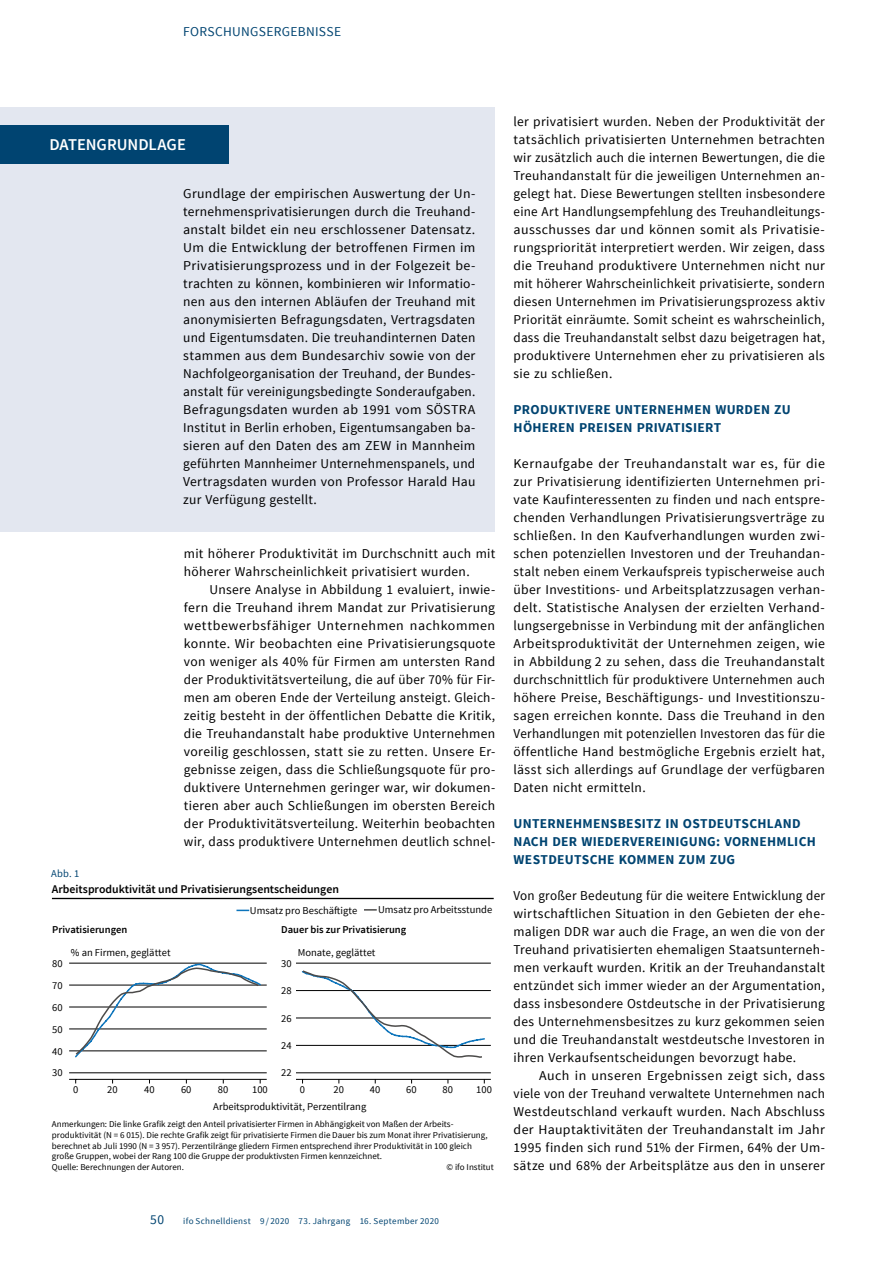
<style>
.page{position:relative;width:893px;height:1263px;background:#fff}
.page>*{position:absolute;margin:0;border:0;box-sizing:border-box;transform-origin:0 0}
.t1{font:600 16.5px "Source Sans Pro";color:#fff}
.t2{font:13.5px/18px "Source Sans Pro";letter-spacing:.02em;color:#000;text-align:justify}
.t3{font:700 13.5px/18px "Source Sans Pro";letter-spacing:.02em;color:#004471}
.t4{font:13.5px "Source Sans Pro";letter-spacing:.025em;color:#004471}
.t5{font:600 11.85px "Source Sans Pro";color:#000}
.t6{font:10.5px "Source Sans Pro";color:#000}
.t7{font:600 10.5px "Source Sans Pro";color:#000}
.t8{font:10.5px "Source Sans Pro";color:#004471}
.t9{font:9px/10.8px "Source Sans Pro";color:#000}
.t10{font:9px "Source Sans Pro";letter-spacing:.035em;color:#004471}
</style>
<div class="page">
<div style="left:0;top:107px;width:494px;height:424px;background:#e3e7f0"></div>
<div style="left:0;top:125px;width:229px;height:38px;background:#004471"></div>
<hr style="left:52px;top:898px;width:442px;height:1px;background:#000">
<hr style="left:69px;top:963px;width:198px;height:1px;background:#000">
<hr style="left:69px;top:985px;width:198px;height:1px;background:#000">
<hr style="left:69px;top:1007px;width:198px;height:1px;background:#000">
<hr style="left:69px;top:1029px;width:198px;height:1px;background:#000">
<hr style="left:69px;top:1050px;width:198px;height:1px;background:#000">
<hr style="left:69px;top:1072px;width:198px;height:1px;background:#000">
<svg style="left:74px;top:962px;width:188px;height:96px"></svg>
<hr style="left:69px;top:1079px;width:198px;height:1px;background:#000">
<hr style="left:296px;top:963px;width:195px;height:1px;background:#000">
<hr style="left:296px;top:990px;width:195px;height:1px;background:#000">
<hr style="left:296px;top:1018px;width:195px;height:1px;background:#000">
<hr style="left:296px;top:1045px;width:195px;height:1px;background:#000">
<hr style="left:296px;top:1072px;width:195px;height:1px;background:#000">
<svg style="left:301px;top:970px;width:185px;height:88px"></svg>
<hr style="left:296px;top:1079px;width:195px;height:1px;background:#000">
<svg style="left:236px;top:910px;width:13px;height:1px"></svg>
<svg style="left:364px;top:909px;width:13px;height:2px"></svg>
<p class="t4" style="left:183px;top:23px;width:159px">FORSCHUNGSERGEBNISSE</p>
<p class="t1" style="left:49px;top:134px;width:138px">DATENGRUNDLAGE</p>
<p class="t2" style="left:183px;top:185px;width:294px">Grundlage der empirischen Auswertung der Un&shy;ternehmensprivatisierungen durch die Treuhand&shy;anstalt bildet ein neu erschlossener Datensatz.<br>Um die Entwicklung der betroffenen Firmen im Privatisierungsprozess und in der Folgezeit be&shy;trachten zu können, kombinieren wir Informatio&shy;nen aus den internen Abläufen der Treuhand mit anonymisierten Befragungsdaten, Vertragsdaten und Eigentumsdaten. Die treuhandinternen Daten stammen aus dem Bundesarchiv sowie von der Nachfolgeorganisation der Treuhand, der Bundes&shy;anstalt für vereinigungsbedingte Sonderaufgaben.<br>Befragungsdaten wurden ab 1991 vom SÖSTRA Institut in Berlin erhoben, Eigentumsangaben ba&shy;sieren auf den Daten des am ZEW in Mannheim geführten Mannheimer Unternehmenspanels, und Vertragsdaten wurden von Professor Harald Hau zur Verfügung gestellt.</p>
<p class="t8" style="left:51px;top:867px;width:30px">Abb. 1</p>
<p class="t2" style="left:184px;top:545px;width:313px">mit höherer Produktivität im Durchschnitt auch mit höherer Wahrscheinlichkeit privatisiert wurden.</p>
<p class="t2" style="left:184px;top:581px;width:313px;text-indent:26px">Unsere Analyse in Abbildung 1 evaluiert, inwie&shy;fern die Treuhand ihrem Mandat zur Privatisierung wettbewerbsfähiger Unternehmen nachkommen konnte. Wir beobachten eine Privatisierungsquote von weniger als 40% für Firmen am untersten Rand der Produktivitätsverteilung, die auf über 70% für Fir&shy;men am oberen Ende der Verteilung ansteigt. Gleich&shy;zeitig besteht in der öffentlichen Debatte die Kritik, die Treuhandanstalt habe produktive Unternehmen voreilig geschlossen, statt sie zu retten. Unsere Er&shy;gebnisse zeigen, dass die Schließungsquote für pro&shy;duktivere Unternehmen geringer war, wir dokumen&shy;tieren aber auch Schließungen im obersten Bereich der Produktivitätsverteilung. Weiterhin beobachten wir, dass produktivere Unternehmen deutlich schnel-</p>
<p class="t5" style="left:52px;top:881px;width:288px">Arbeitsproduktivität und Privatisierungsentscheidungen</p>
<p class="t6" style="left:250px;top:904px;width:109px">Umsatz pro Beschäftigte</p>
<p class="t6" style="left:378px;top:903px;width:116px">Umsatz pro Arbeitsstunde</p>
<p class="t7" style="left:52px;top:923px;width:77px">Privatisierungen</p>
<p class="t7" style="left:281px;top:923px;width:127px">Dauer bis zur Privatisierung</p>
<p class="t6" style="left:52px;top:957px;width:12px">80</p>
<p class="t6" style="left:71px;top:946px;width:101px">% an Firmen, geglättet</p>
<p class="t6" style="left:298px;top:946px;width:79px">Monate, geglättet</p>
<p class="t6" style="left:281px;top:957px;width:12px">30</p>
<p class="t6" style="left:52px;top:979px;width:12px">70</p>
<p class="t6" style="left:281px;top:984px;width:12px">28</p>
<p class="t6" style="left:52px;top:1001px;width:12px">60</p>
<p class="t6" style="left:281px;top:1011px;width:12px">26</p>
<p class="t6" style="left:52px;top:1022px;width:12px">50</p>
<p class="t6" style="left:52px;top:1044px;width:12px">40</p>
<p class="t6" style="left:281px;top:1039px;width:12px">24</p>
<p class="t6" style="left:52px;top:1066px;width:12px">30</p>
<p class="t6" style="left:281px;top:1066px;width:12px">22</p>
<p class="t6" style="left:73px;top:1083px;width:7px">0</p>
<p class="t6" style="left:107px;top:1083px;width:12px">20</p>
<p class="t6" style="left:144px;top:1083px;width:12px">40</p>
<p class="t6" style="left:181px;top:1083px;width:12px">60</p>
<p class="t6" style="left:218px;top:1083px;width:12px">80</p>
<p class="t6" style="left:252px;top:1083px;width:17px">100</p>
<p class="t6" style="left:300px;top:1083px;width:7px">0</p>
<p class="t6" style="left:334px;top:1083px;width:12px">20</p>
<p class="t6" style="left:370px;top:1083px;width:12px">40</p>
<p class="t6" style="left:406px;top:1083px;width:12px">60</p>
<p class="t6" style="left:443px;top:1083px;width:12px">80</p>
<p class="t6" style="left:476px;top:1083px;width:17px">100</p>
<p class="t6" style="left:213px;top:1099px;width:154px">Arbeitsproduktivität, Perzentilrang</p>
<p class="t9" style="left:52px;top:1119px;width:437px">Anmerkungen: Die linke Grafik zeigt den Anteil privatisierter Firmen in Abhängigkeit von Maßen der Arbeits&shy;produktivität (N = 6 015). Die rechte Grafik zeigt für privatisierte Firmen die Dauer bis zum Monat ihrer Privatisierung, berechnet ab Juli 1990 (N = 3 957). Perzentilränge gliedern Firmen entsprechend ihrer Produktivität in 100 gleich große Gruppen, wobei der Rang 100 die Gruppe der produktivsten Firmen kennzeichnet.<br>Quelle: Berechnungen der Autoren.</p>
<p class="t9" style="left:447px;top:1162px;width:49px">© ifo Institut</p>
<p class="t4" style="left:150px;top:1211px;width:15px">50</p>
<p class="t10" style="left:183px;top:1215px;width:257px">ifo Schnelldienst 9 / 2020 73. Jahrgang 16. September 2020</p>
<p class="t2" style="left:514px;top:113px;width:313px">ler privatisiert wurden. Neben der Produktivität der tatsächlich privatisierten Unternehmen betrachten wir zusätzlich auch die internen Bewertungen, die die Treuhandanstalt für die jeweiligen Unternehmen an&shy;gelegt hat. Diese Bewertungen stellten insbesondere eine Art Handlungsempfehlung des Treuhandleitungs&shy;ausschusses dar und können somit als Privatisie&shy;rungspriorität interpretiert werden. Wir zeigen, dass die Treuhand produktivere Unternehmen nicht nur mit höherer Wahrscheinlichkeit privatisierte, sondern diesen Unternehmen im Privatisierungsprozess aktiv Priorität einräumte. Somit scheint es wahrscheinlich, dass die Treuhandanstalt selbst dazu beigetragen hat, produktivere Unternehmen eher zu privatisieren als sie zu schließen.</p>
<p class="t3" style="left:514px;top:401px;width:279px">PRODUKTIVERE UNTERNEHMEN WURDEN ZU<br>HÖHEREN PREISEN PRIVATISIERT</p>
<p class="t2" style="left:514px;top:455px;width:313px">Kernaufgabe der Treuhandanstalt war es, für die zur Privatisierung identifizierten Unternehmen pri&shy;vate Kaufinteressenten zu finden und nach entspre&shy;chenden Verhandlungen Privatisierungsverträge zu schließen. In den Kaufverhandlungen wurden zwi&shy;schen potenziellen Investoren und der Treuhandan&shy;stalt neben einem Verkaufspreis typischerweise auch über Investitions- und Arbeitsplatzzusagen verhan&shy;delt. Statistische Analysen der erzielten Verhand&shy;lungsergebnisse in Verbindung mit der anfänglichen Arbeitsproduktivität der Unternehmen zeigen, wie in Abbildung 2 zu sehen, dass die Treuhandanstalt durchschnittlich für produktivere Unternehmen auch höhere Preise, Beschäftigungs- und Investitionszu&shy;sagen erreichen konnte. Dass die Treuhand in den Verhandlungen mit potenziellen Investoren das für die öffentliche Hand bestmögliche Ergebnis erzielt hat, lässt sich allerdings auf Grundlage der verfügbaren Daten nicht ermitteln.</p>
<p class="t3" style="left:514px;top:815px;width:304px">UNTERNEHMENSBESITZ IN OSTDEUTSCHLAND<br>NACH DER WIEDERVEREINIGUNG: VORNEHMLICH<br>WESTDEUTSCHE KOMMEN ZUM ZUG</p>
<p class="t2" style="left:514px;top:887px;width:313px">Von großer Bedeutung für die weitere Entwicklung der wirtschaftlichen Situation in den Gebieten der ehe&shy;maligen DDR war auch die Frage, an wen die von der Treuhand privatisierten ehemaligen Staatsunterneh&shy;men verkauft wurden. Kritik an der Treuhandanstalt entzündet sich immer wieder an der Argumentation, dass insbesondere Ostdeutsche in der Privatisierung des Unternehmensbesitzes zu kurz gekommen seien und die Treuhandanstalt westdeutsche Investoren in ihren Verkaufsentscheidungen bevorzugt habe.</p>
<p class="t2" style="left:514px;top:1067px;width:313px;text-indent:26px">Auch in unseren Ergebnissen zeigt sich, dass viele von der Treuhand verwaltete Unternehmen nach Westdeutschland verkauft wurden. Nach Abschluss der Hauptaktivitäten der Treuhandanstalt im Jahr 1995 finden sich rund 51% der Firmen, 64% der Um&shy;sätze und 68% der Arbeitsplätze aus den in unserer</p>
</div>
